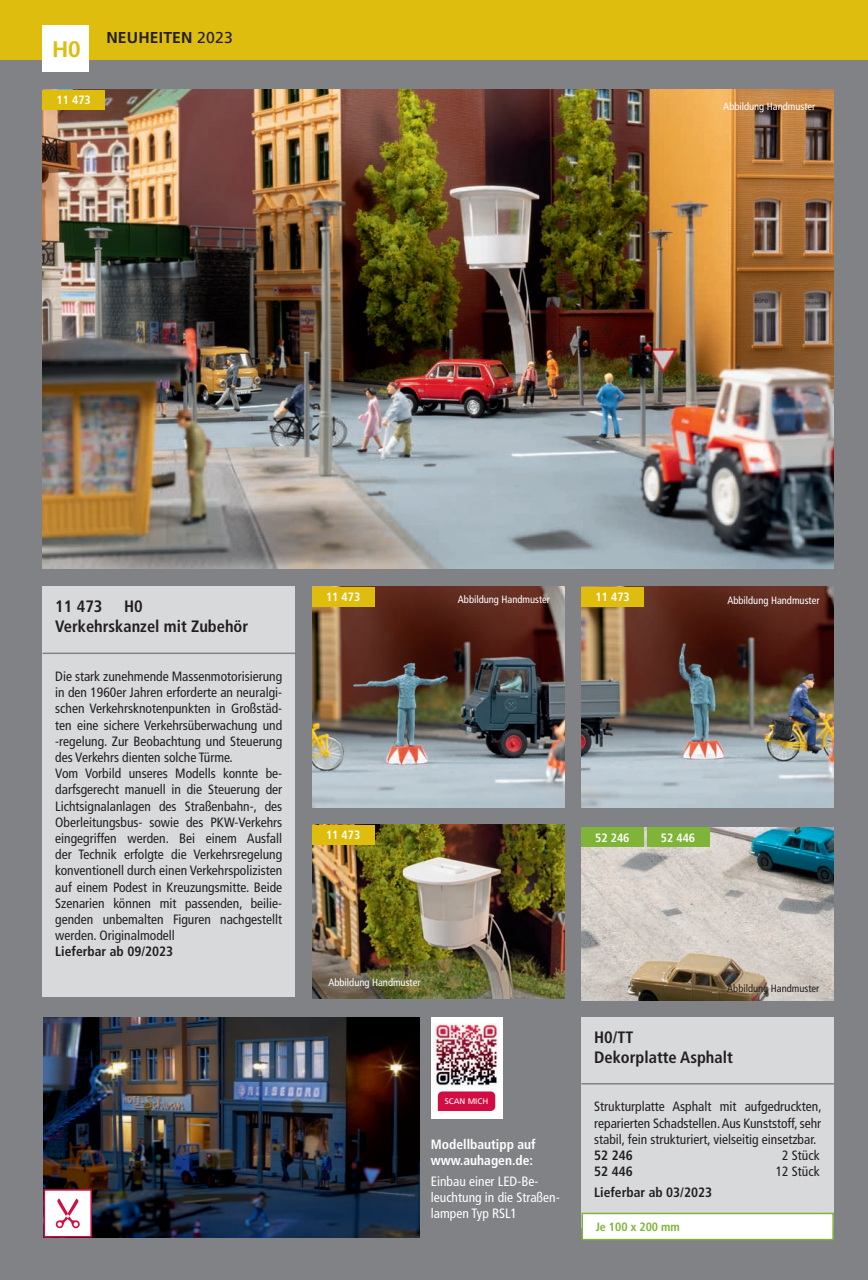
<style>
.page{position:relative;width:868px;height:1280px;background:#fff}
.page>*{position:absolute;margin:0;border:0;box-sizing:border-box;transform-origin:0 0}
.t1{font:700 22.5px "Frutiger LT Com";color:#debd0e}
.Art_-Bez_dt{font:700 condensed 16.5px "Frutiger LT Com";color:#231f20}
.Art_-Nr__Bild{font:700 condensed 16.5px "Frutiger LT Com";color:#231f20}
.Artikelnummer_Text{font:700 15.75px "Frutiger LT Com";letter-spacing:.01em;color:#231f20}
.Text_dt{font:condensed 13.5px/16.2px "Frutiger LT Com";color:#231f20;text-align:justify}
.Text_dt-2{font:condensed 13.5px/16.2px "Frutiger LT Com";color:#fff}
.Text_dt-3{font:700 condensed 13.5px/16.2px "Frutiger LT Com";color:#fff}
.Text_dt-4{font:700 condensed 13.5px "Frutiger LT Com";color:#231f20}
.Text_eng{font:700 condensed 13.5px "Frutiger LT Com";color:#231f20}
.Artikelnummer_Produk{font:700 condensed 12px "Frutiger LT Com";color:#fff}
.Maße{font:700 condensed 12px "Frutiger LT Com";color:#7fb438}
.Artikelnummer_Bild{font:700 condensed 12px "Frutiger LT Com";color:#fff}
.Text_dt-5{font:condensed 10.5px "Frutiger LT Com";color:#fff}
.Text_dt-6{font:condensed 10.5px "Frutiger LT Com";color:#231f20}
.t2{font:8.1px "Frutiger LT Com";color:#fff}
.s1{font-weight:400}
</style>
<div class="page">
<div style="left:0;top:0;width:867px;height:1280px;background:#808285"></div>
<div style="left:0;top:0;width:867px;height:60px;background:#debd0e"></div>
<div style="left:43px;top:26px;width:46px;height:46px;background:#fff"></div>
<img style="left:43px;top:89px;width:790px;height:480px">
<div style="left:43px;top:90px;width:62px;height:19px;background:#debd0e"></div>
<div style="left:43px;top:587px;width:252px;height:410px;background:#d8d9db"></div>
<hr style="left:43px;top:652px;width:252px;height:2px;background:#808285">
<img style="left:312px;top:587px;width:252px;height:221px">
<img style="left:581px;top:587px;width:252px;height:221px">
<div style="left:581px;top:587px;width:62px;height:20px;background:#debd0e"></div>
<div style="left:312px;top:587px;width:62px;height:20px;background:#debd0e"></div>
<img style="left:312px;top:825px;width:252px;height:174px">
<div style="left:312px;top:825px;width:62px;height:19px;background:#debd0e"></div>
<div style="left:581px;top:1017px;width:252px;height:211px;background:#d8d9db"></div>
<hr style="left:581px;top:1083px;width:252px;height:1px;background:#808285">
<div style="left:582px;top:1213px;width:251px;height:26px;background:#fff"></div>
<div style="left:581px;top:1213px;width:252px;height:27px;border:2px solid #7fb438"></div>
<img style="left:581px;top:827px;width:252px;height:173px">
<div style="left:581px;top:827px;width:62px;height:20px;background:#7fb438"></div>
<div style="left:646px;top:827px;width:63px;height:20px;background:#7fb438"></div>
<img style="left:44px;top:1017px;width:375px;height:220px">
<div style="left:44px;top:1189px;width:48px;height:48px;background:#fff;border:2px solid #d20d44"></div>
<svg style="left:56px;top:1198px;width:24px;height:30px"></svg>
<div style="left:431px;top:1017px;width:72px;height:102px;background:#fff"></div>
<img style="left:434px;top:1023px;width:65px;height:63px">
<svg style="left:438px;top:1091px;width:57px;height:20px"></svg>
<p class="t1" style="left:52px;top:36px;width:30px">H0</p>
<p class="Artikelnummer_Produk" style="left:56px;top:93px;width:36px">11 473</p>
<p class="Artikelnummer_Text" style="left:106px;top:28px;width:128px">NEUHEITEN <span class="s1">2023</span></p>
<p class="Text_dt-5" style="left:723px;top:100px;width:93px">Abbildung Handmuster</p>
<p class="Art_-Nr__Bild" style="left:55px;top:597px;width:49px">11 473</p>
<p class="Art_-Nr__Bild" style="left:124px;top:597px;width:20px">H0</p>
<p class="Art_-Bez_dt" style="left:55px;top:616px;width:194px">Verkehrskanzel mit Zubehör</p>
<p class="Text_dt" style="left:55px;top:668px;width:228px">Die stark zunehmende Massenmotorisierung in den 1960er Jahren erforderte an neuralgi&shy;schen Verkehrsknotenpunkten in Großstäd&shy;ten eine sichere Verkehrsüberwachung und -regelung. Zur Beobachtung und Steuerung des Verkehrs dienten solche Türme.</p>
<p class="Text_dt" style="left:55px;top:765px;width:228px">Vom Vorbild unseres Modells konnte be&shy;darfsgerecht manuell in die Steuerung der Lichtsignalanlagen des Straßenbahn-, des Oberleitungsbus- sowie des PKW-Verkehrs eingegriffen werden. Bei einem Ausfall der Technik erfolgte die Verkehrsregelung konventionell durch einen Verkehrspolizisten auf einem Podest in Kreuzungsmitte. Beide Szenarien können mit passenden, beilie&shy;genden unbemalten Figuren nachgestellt werden. Originalmodell</p>
<p class="Text_dt-4" style="left:55px;top:944px;width:119px">Lieferbar ab 09/2023</p>
<p class="Artikelnummer_Produk" style="left:326px;top:590px;width:36px">11 473</p>
<p class="Text_dt-5" style="left:458px;top:594px;width:93px">Abbildung Handmuster</p>
<p class="Artikelnummer_Produk" style="left:595px;top:590px;width:36px">11 473</p>
<p class="Text_dt-5" style="left:727px;top:594px;width:93px">Abbildung Handmuster</p>
<p class="Artikelnummer_Produk" style="left:326px;top:828px;width:36px">11 473</p>
<p class="Artikelnummer_Bild" style="left:595px;top:830px;width:36px">52 246</p>
<p class="Artikelnummer_Bild" style="left:660px;top:830px;width:36px">52 446</p>
<p class="Text_dt-5" style="left:328px;top:976px;width:93px">Abbildung Handmuster</p>
<p class="t2" style="left:444px;top:1097px;width:45px">SCAN MICH</p>
<p class="Text_dt-3" style="left:431px;top:1136px;width:106px">Modellbautipp auf www.auhagen.de:</p>
<p class="Text_dt-2" style="left:431px;top:1173px;width:130px">Einbau einer LED-Be&shy;leuchtung in die Straßen&shy;lampen Typ RSL1</p>
<p class="Text_dt-6" style="left:727px;top:982px;width:93px">Abbildung Handmuster</p>
<p class="Art_-Bez_dt" style="left:594px;top:1027px;width:41px">H0/TT</p>
<p class="Art_-Bez_dt" style="left:594px;top:1047px;width:140px">Dekorplatte Asphalt</p>
<p class="Text_dt" style="left:594px;top:1099px;width:229px">Strukturplatte Asphalt mit aufgedruckten, reparierten Schadstellen. Aus Kunststoff, sehr stabil, fein strukturiert, vielseitig einsetzbar.</p>
<p class="Text_dt-4" style="left:594px;top:1147px;width:40px">52 246</p>
<p class="Text_dt" style="left:782px;top:1147px;width:39px">2 Stück</p>
<p class="Text_dt-4" style="left:594px;top:1163px;width:40px">52 446</p>
<p class="Text_dt" style="left:775px;top:1163px;width:45px">12 Stück</p>
<p class="Text_eng" style="left:594px;top:1184px;width:119px">Lieferbar ab 03/2023</p>
<p class="Maße" style="left:595px;top:1220px;width:86px">Je 100 x 200 mm</p>
</div>
